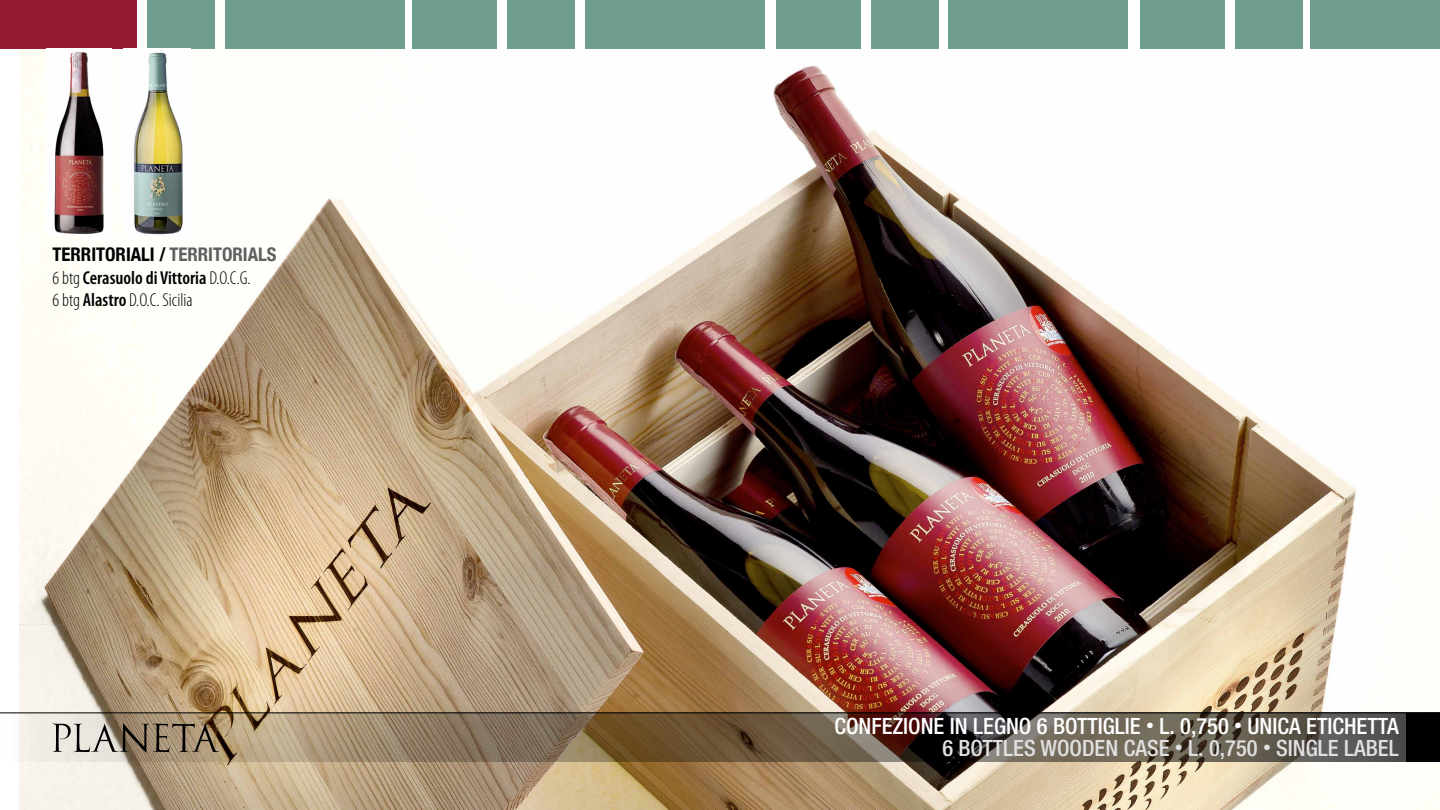
<style>
.page{position:relative;width:1440px;height:810px;background:#fff}
.page>*{position:absolute;margin:0;border:0;box-sizing:border-box;transform-origin:0 0}
.t1{font:500 condensed 22.5px/22.5px "Helvetica Neue";color:#fff}
.t2{font:300 condensed 18.75px/22.5px "Myriad Pro";color:#000}
.t3{font:700 condensed 18.75px "Helvetica Neue";color:#000}
.s1{color:#5f5f5f}
.s2{font-weight:600}
.s3{font-size:15.75px}
.s4{color:#e0e0e0}
.s5{font-size:15.75px;color:#e0e0e0}
</style>
<div class="page">
<img style="left:20px;top:0;width:1420px;height:810px">
<div style="left:412px;top:0;width:85px;height:48px;background:#6f9d90"></div>
<div style="left:507px;top:0;width:68px;height:48px;background:#6f9d90"></div>
<div style="left:585px;top:0;width:180px;height:48px;background:#6f9d90"></div>
<div style="left:776px;top:0;width:85px;height:48px;background:#6f9d90"></div>
<div style="left:871px;top:0;width:68px;height:48px;background:#6f9d90"></div>
<div style="left:948px;top:0;width:180px;height:48px;background:#6f9d90"></div>
<div style="left:1140px;top:0;width:84px;height:48px;background:#6f9d90"></div>
<div style="left:1235px;top:0;width:67px;height:48px;background:#6f9d90"></div>
<div style="left:1311px;top:0;width:129px;height:48px;background:#6f9d90"></div>
<div style="left:0;top:0;width:137px;height:48px;background:#961a31"></div>
<div style="left:147px;top:0;width:68px;height:48px;background:#6f9d90"></div>
<div style="left:225px;top:0;width:180px;height:48px;background:#6f9d90"></div>
<img style="left:46px;top:49px;width:66px;height:187px">
<svg style="left:0;top:713px;width:1406px;height:49px;background:#786957"></svg>
<div style="left:1406px;top:713px;width:34px;height:49px;background:#000"></div>
<hr style="left:0;top:712px;width:1440px;height:1px;background:#000">
<svg style="left:52px;top:723px;width:167px;height:30px;background:#968b7a"></svg>
<img style="left:123px;top:49px;width:67px;height:187px">
<p class="t3" style="left:52px;top:243px;width:226px">TERRITORIALI / <span class="s1">TERRITORIALS</span></p>
<p class="t2" style="left:52px;top:266px;width:200px">6 btg <span class="s2">Cerasuolo di Vittoria</span> D.O.C.G.<br>6 btg <span class="s2">Alastro</span> D.O.C. Sicilia</p>
<p class="t1" style="left:942px;top:714px;width:457px;text-indent:-108px">CONFEZIONE IN LEGNO 6 BOTTIGLIE <span class="s3">•</span> L. 0,750 <span class="s3">•</span> UNICA ETICHETTA<br><span class="s4">6 BOTTLES WOODEN CASE</span> <span class="s5">•</span> <span class="s4">L. 0,750</span> <span class="s5">•</span> <span class="s4">SINGLE LABEL</span></p>
</div>
